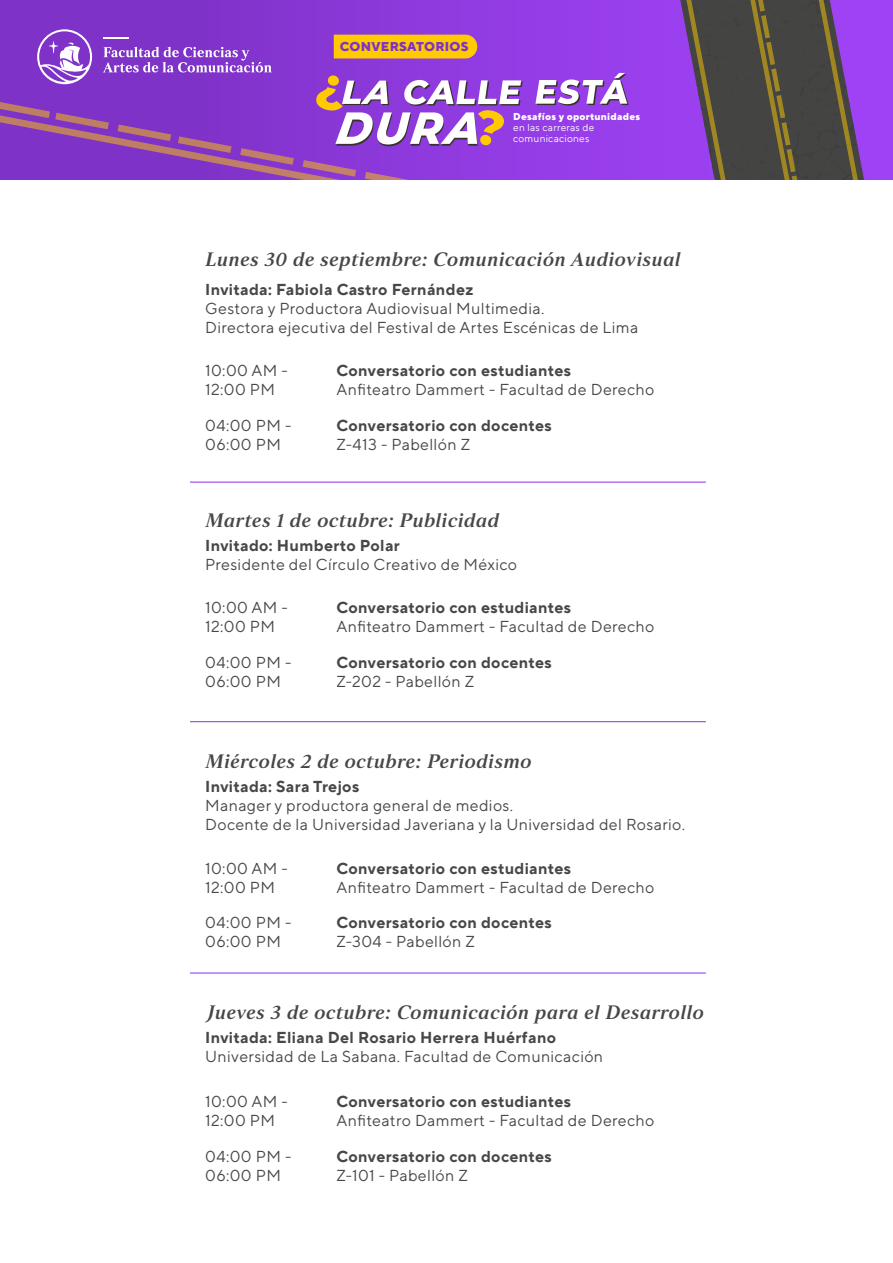
<style>
.page{position:relative;width:893px;height:1263px;background:#fff}
.page>*{position:absolute;margin:0;border:0;box-sizing:border-box;transform-origin:0 0}
.t1{font:19.5px "Strato Pro Demi Bold It";letter-spacing:.025em;color:#474747}
.t2{font:15.75px/19px "TT Norms Pro";letter-spacing:.025em;color:#474747}
.t3{font:700 15.75px "TT Norms Pro";letter-spacing:.025em;color:#474747}
.t4{font:800 12.75px "TT Norms Pro";letter-spacing:.025em;color:#7f32c8}
.t5{font:10.05px/11.2px "TT Norms Pro";letter-spacing:.025em;color:#fff}
.t6{font:800 10.05px "TT Norms Pro";letter-spacing:.025em;color:#fff}
</style>
<div class="page">
<svg style="left:0;top:0;width:893px;height:180px;background:#913be2"></svg>
<svg style="left:680px;top:0;width:198px;height:180px;background:#62496a"></svg>
<svg style="left:535px;top:73px;width:94px;height:33px"></svg>
<svg style="left:0;top:29px;width:523px;height:151px;background:#9751c1"></svg>
<hr style="left:190px;top:481px;width:516px;height:2px;background:#9f42f5">
<hr style="left:190px;top:721px;width:516px;height:1px;background:#9f42f5">
<hr style="left:190px;top:972px;width:516px;height:1px;background:#9f42f5">
<p class="t4" style="left:340px;top:37px;width:130px">CONVERSATORIOS</p>
<p class="t6" style="left:513px;top:109px;width:128px">Desafíos y oportunidades</p>
<p class="t5" style="left:513px;top:121px;width:83px">en las carreras de comunicaciones</p>
<p class="t1" style="left:205px;top:247px;width:477px">Lunes 30 de septiembre: Comunicación Audiovisual</p>
<p class="t3" style="left:205px;top:278px;width:270px">Invitada: Fabiola Castro Fernández</p>
<p class="t2" style="left:205px;top:297px;width:435px">Gestora y Productora Audiovisual Multimedia.<br>Directora ejecutiva del Festival de Artes Escénicas de Lima</p>
<p class="t2" style="left:205px;top:360px;width:84px">10:00 AM -<br>12:00 PM</p>
<p class="t2" style="left:205px;top:415px;width:88px">04:00 PM -<br>06:00 PM</p>
<p class="t3" style="left:337px;top:359px;width:236px">Conversatorio con estudiantes</p>
<p class="t2" style="left:337px;top:379px;width:319px">Anfiteatro Dammert - Facultad de Derecho</p>
<p class="t3" style="left:337px;top:414px;width:217px">Conversatorio con docentes</p>
<p class="t2" style="left:337px;top:434px;width:135px">Z-413 - Pabellón Z</p>
<p class="t1" style="left:206px;top:508px;width:295px">Martes 1 de octubre: Publicidad</p>
<p class="t3" style="left:205px;top:534px;width:196px">Invitado: Humberto Polar</p>
<p class="t2" style="left:205px;top:554px;width:313px">Presidente del Círculo Creativo de México</p>
<p class="t2" style="left:205px;top:597px;width:84px">10:00 AM -<br>12:00 PM</p>
<p class="t2" style="left:205px;top:651px;width:88px">04:00 PM -<br>06:00 PM</p>
<p class="t3" style="left:337px;top:596px;width:236px">Conversatorio con estudiantes</p>
<p class="t2" style="left:337px;top:616px;width:319px">Anfiteatro Dammert - Facultad de Derecho</p>
<p class="t3" style="left:337px;top:651px;width:217px">Conversatorio con docentes</p>
<p class="t2" style="left:337px;top:670px;width:139px">Z-202 - Pabellón Z</p>
<p class="t1" style="left:206px;top:748px;width:327px">Miércoles 2 de octubre: Periodismo</p>
<p class="t3" style="left:205px;top:775px;width:156px">Invitada: Sara Trejos</p>
<p class="t2" style="left:205px;top:795px;width:481px">Manager y productora general de medios.<br>Docente de la Universidad Javeriana y la Universidad del Rosario.</p>
<p class="t2" style="left:205px;top:857px;width:84px">10:00 AM -<br>12:00 PM</p>
<p class="t2" style="left:205px;top:912px;width:88px">04:00 PM -<br>06:00 PM</p>
<p class="t3" style="left:337px;top:856px;width:236px">Conversatorio con estudiantes</p>
<p class="t2" style="left:337px;top:876px;width:319px">Anfiteatro Dammert - Facultad de Derecho</p>
<p class="t3" style="left:337px;top:911px;width:217px">Conversatorio con docentes</p>
<p class="t2" style="left:337px;top:931px;width:140px">Z-304 - Pabellón Z</p>
<p class="t1" style="left:208px;top:1000px;width:498px">Jueves 3 de octubre: Comunicación para el Desarrollo</p>
<p class="t3" style="left:205px;top:1026px;width:352px">Invitada: Eliana Del Rosario Herrera Huérfano</p>
<p class="t2" style="left:205px;top:1046px;width:399px">Universidad de La Sabana. Facultad de Comunicación</p>
<p class="t2" style="left:205px;top:1091px;width:84px">10:00 AM -<br>12:00 PM</p>
<p class="t2" style="left:205px;top:1145px;width:88px">04:00 PM -<br>06:00 PM</p>
<p class="t3" style="left:337px;top:1090px;width:236px">Conversatorio con estudiantes</p>
<p class="t2" style="left:337px;top:1109px;width:319px">Anfiteatro Dammert - Facultad de Derecho</p>
<p class="t3" style="left:337px;top:1144px;width:217px">Conversatorio con docentes</p>
<p class="t2" style="left:337px;top:1164px;width:133px">Z-101 - Pabellón Z</p>
</div>
